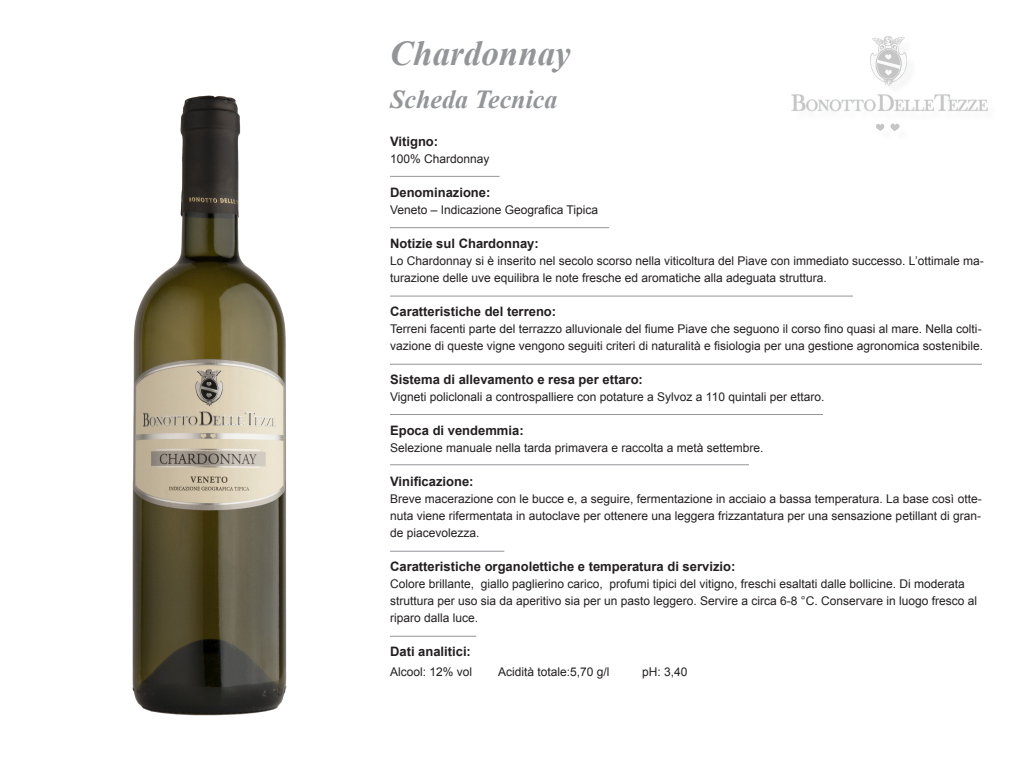
<style>
.page{position:relative;width:1024px;height:768px;background:#fff}
.page>*{position:absolute;margin:0;border:0;box-sizing:border-box;transform-origin:0 0}
.titolo_schede{font:italic 700 35px "Times New Roman";color:#939598}
.t1{font:italic 700 26px "Times New Roman";color:#939598}
.t2{font:700 13px "Arial";color:#231f20}
.testo_schede{font:12px/17px "Arial";color:#231f20}
</style>
<div class="page">
<svg style="left:791px;top:36px;width:197px;height:95px"></svg>
<img style="left:132px;top:95px;width:155px;height:621px">
<hr style="left:390px;top:176px;width:110px;height:1px;background:#939598">
<hr style="left:390px;top:227px;width:219px;height:1px;background:#939598">
<hr style="left:390px;top:296px;width:463px;height:1px;background:#939598">
<hr style="left:390px;top:364px;width:592px;height:1px;background:#939598">
<hr style="left:390px;top:414px;width:433px;height:1px;background:#939598">
<hr style="left:390px;top:464px;width:359px;height:1px;background:#939598">
<hr style="left:390px;top:551px;width:114px;height:1px;background:#939598">
<hr style="left:390px;top:636px;width:86px;height:1px;background:#939598">
<p class="titolo_schede" style="left:390px;top:29px;width:182px">Chardonnay</p>
<p class="t1" style="left:390px;top:81px;width:169px">Scheda Tecnica</p>
<p class="t2" style="left:390px;top:132px;width:50px">Vitigno:</p>
<p class="testo_schede" style="left:390px;top:150px;width:101px">100% Chardonnay</p>
<p class="t2" style="left:390px;top:183px;width:102px">Denominazione:</p>
<p class="testo_schede" style="left:390px;top:201px;width:210px">Veneto – Indicazione Geografica Tipica</p>
<p class="t2" style="left:390px;top:234px;width:150px">Notizie sul Chardonnay:</p>
<p class="testo_schede" style="left:390px;top:252px;width:595px">Lo Chardonnay si è inserito nel secolo scorso nella viticoltura del Piave con immediato successo. L’ottimale ma&shy;turazione delle uve equilibra le note fresche ed aromatiche alla adeguata struttura.</p>
<p class="t2" style="left:390px;top:302px;width:168px">Caratteristiche del terreno:</p>
<p class="testo_schede" style="left:390px;top:320px;width:594px">Terreni facenti parte del terrazzo alluvionale del fiume Piave che seguono il corso fino quasi al mare. Nella colti&shy;vazione di queste vigne vengono seguiti criteri di naturalità e fisiologia per una gestione agronomica sostenibile.</p>
<p class="t2" style="left:390px;top:370px;width:254px">Sistema di allevamento e resa per ettaro:</p>
<p class="testo_schede" style="left:390px;top:388px;width:436px">Vigneti policlonali a controspalliere con potature a Sylvoz a 110 quintali per ettaro.</p>
<p class="t2" style="left:390px;top:421px;width:135px">Epoca di vendemmia:</p>
<p class="testo_schede" style="left:390px;top:439px;width:375px">Selezione manuale nella tarda primavera e raccolta a metà settembre.</p>
<p class="t2" style="left:390px;top:472px;width:85px">Vinificazione:</p>
<p class="testo_schede" style="left:390px;top:490px;width:593px;text-align:justify">Breve macerazione con le bucce e, a seguire, fermentazione in acciaio a bassa temperatura. La base così otte&shy;nuta viene rifermentata in autoclave per ottenere una leggera frizzantatura per una sensazione petillant di gran&shy;de piacevolezza.</p>
<p class="t2" style="left:390px;top:557px;width:347px">Caratteristiche organolettiche e temperatura di servizio:</p>
<p class="testo_schede" style="left:390px;top:575px;width:589px">Colore brillante, giallo paglierino carico, profumi tipici del vitigno, freschi esaltati dalle bollicine. Di moderata struttura per uso sia da aperitivo sia per un pasto leggero. Servire a circa 6-8 °C. Conservare in luogo fresco al riparo dalla luce.</p>
<p class="t2" style="left:390px;top:642px;width:82px">Dati analitici:</p>
<p class="testo_schede" style="left:390px;top:663px;width:84px">Alcool: 12% vol</p>
<p class="testo_schede" style="left:498px;top:663px;width:113px">Acidità totale:5,70 g/l</p>
<p class="testo_schede" style="left:642px;top:663px;width:47px">pH: 3,40</p>
</div>
